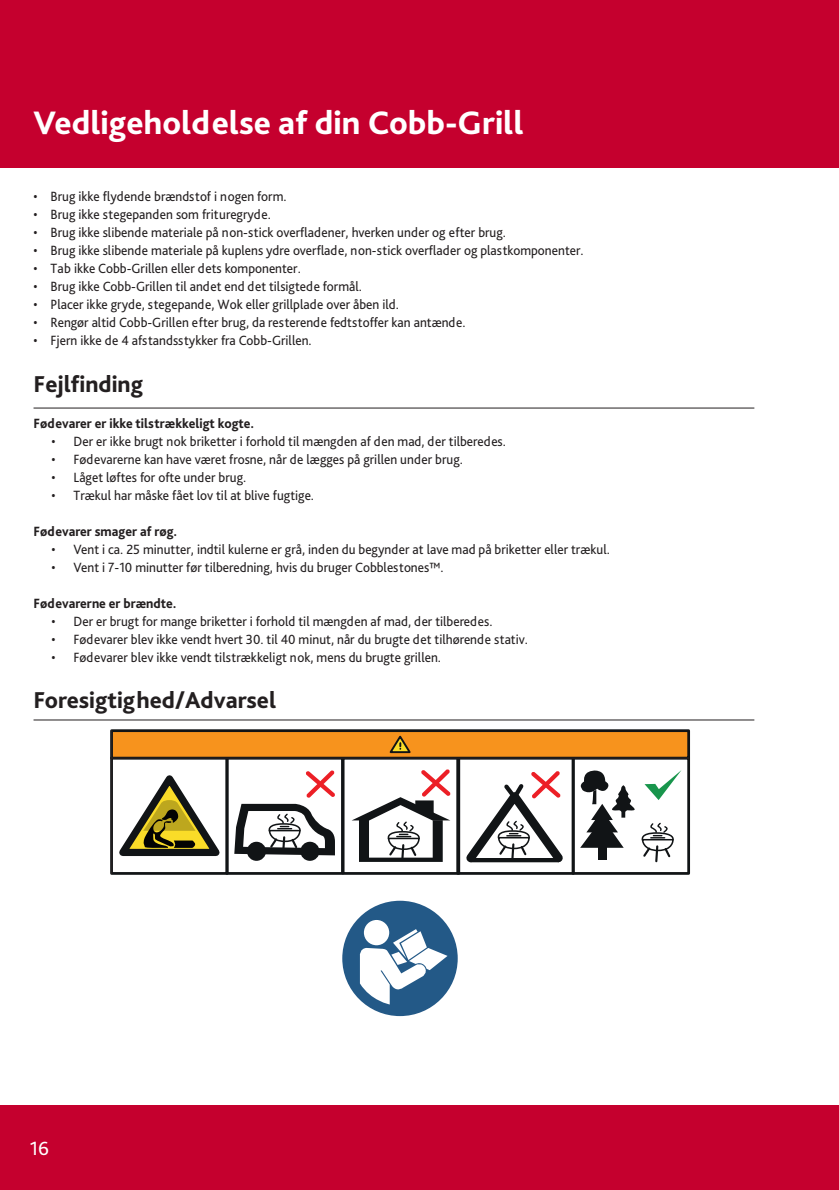
<style>
.page{position:relative;width:839px;height:1190px;background:#fff}
.page>*{position:absolute;margin:0;border:0;box-sizing:border-box;transform-origin:0 0}
.t1{font:800 34px "Bliss Pro";color:#fff}
.t2{font:800 24px "Bliss Pro";color:#231f20}
.t3{font:20px "Bliss Pro";color:#fff}
.t4{font:14px "Bliss Pro";color:#231f20;scale:.95 1}
.t5{font:800 14px "Bliss Pro";color:#231f20;scale:.95 1}
</style>
<div class="page">
<div style="left:0;top:1105px;width:838px;height:85px;background:#c5002e"></div>
<div style="left:0;top:0;width:838px;height:168px;background:#c5002e"></div>
<hr style="left:33px;top:407px;width:720px;height:1px;background:#231f20">
<div style="left:342px;top:900px;width:115px;height:116px;background:#235987;border-radius:50%"></div>
<div style="left:363px;top:920px;width:26px;height:25px;background:#fff;border-radius:50%"></div>
<svg style="left:359px;top:929px;width:88px;height:75px"></svg>
<svg style="left:460px;top:771px;width:103px;height:99px"></svg>
<div style="left:456px;top:756px;width:118px;height:118px;border:3px solid #111416"></div>
<svg style="left:580px;top:770px;width:101px;height:93px"></svg>
<div style="left:571px;top:756px;width:118px;height:118px;border:3px solid #111416"></div>
<div style="left:110px;top:756px;width:118px;height:118px;border:3px solid #111416"></div>
<svg style="left:352px;top:769px;width:98px;height:93px"></svg>
<div style="left:341px;top:756px;width:119px;height:118px;border:3px solid #111416"></div>
<div style="left:247px;top:841px;width:19px;height:19px;background:#111416;border-radius:50%"></div>
<div style="left:300px;top:841px;width:19px;height:19px;background:#111416;border-radius:50%"></div>
<svg style="left:110px;top:769px;width:225px;height:90px"></svg>
<div style="left:225px;top:756px;width:118px;height:118px;border:3px solid #111416"></div>
<div style="left:112px;top:730px;width:576px;height:28px;background:#f7931d"></div>
<div style="left:110px;top:729px;width:579px;height:30px;border:3px solid #111416"></div>
<svg style="left:389px;top:735px;width:22px;height:19px"></svg>
<hr style="left:111px;top:757px;width:577px;height:1px;background:#231f20">
<hr style="left:111px;top:730px;width:1px;height:143px;background:#231f20">
<hr style="left:33px;top:719px;width:720px;height:1px;background:#231f20">
<p class="t1" style="left:33px;top:102px;width:491px">Vedligeholdelse af din Cobb-Grill</p>
<p class="t4" style="left:33px;top:188px;width:268px">• Brug ikke flydende brændstof i nogen form.</p>
<p class="t4" style="left:33px;top:206px;width:251px">• Brug ikke stegepanden som frituregryde.</p>
<p class="t4" style="left:33px;top:224px;width:498px">• Brug ikke slibende materiale på non-stick overfladener, hverken under og efter brug.</p>
<p class="t4" style="left:33px;top:242px;width:580px">• Brug ikke slibende materiale på kuplens ydre overflade, non-stick overflader og plastkomponenter.</p>
<p class="t4" style="left:33px;top:260px;width:283px">• Tab ikke Cobb-Grillen eller dets komponenter.</p>
<p class="t4" style="left:33px;top:278px;width:347px">• Brug ikke Cobb-Grillen til andet end det tilsigtede formål.</p>
<p class="t4" style="left:33px;top:296px;width:386px">• Placer ikke gryde, stegepande, Wok eller grillplade over åben ild.</p>
<p class="t4" style="left:33px;top:314px;width:456px">• Rengør altid Cobb-Grillen efter brug, da resterende fedtstoffer kan antænde.</p>
<p class="t4" style="left:33px;top:332px;width:294px">• Fjern ikke de 4 afstandsstykker fra Cobb-Grillen.</p>
<p class="t2" style="left:33px;top:369px;width:111px">Fejlfinding</p>
<p class="t5" style="left:33px;top:414px;width:234px">Fødevarer er ikke tilstrækkeligt kogte.</p>
<p class="t4" style="left:51px;top:432px;width:479px">• Der er ikke brugt nok briketter i forhold til mængden af den mad, der tilberedes.</p>
<p class="t4" style="left:51px;top:450px;width:434px">• Fødevarerne kan have været frosne, når de lægges på grillen under brug.</p>
<p class="t4" style="left:51px;top:468px;width:206px">• Låget løftes for ofte under brug.</p>
<p class="t4" style="left:51px;top:486px;width:278px">• Trækul har måske fået lov til at blive fugtige.</p>
<p class="t5" style="left:33px;top:522px;width:153px">Fødevarer smager af røg.</p>
<p class="t4" style="left:51px;top:540px;width:589px">• Vent i ca. 25 minutter, indtil kulerne er grå, inden du begynder at lave mad på briketter eller trækul.</p>
<p class="t4" style="left:51px;top:558px;width:414px">• Vent i 7-10 minutter før tilberedning, hvis du bruger Cobblestones™.</p>
<p class="t5" style="left:33px;top:594px;width:152px">Fødevarerne er brændte.</p>
<p class="t4" style="left:51px;top:612px;width:465px">• Der er brugt for mange briketter i forhold til mængden af mad, der tilberedes.</p>
<p class="t4" style="left:51px;top:630px;width:503px">• Fødevarer blev ikke vendt hvert 30. til 40 minut, når du brugte det tilhørende stativ.</p>
<p class="t4" style="left:51px;top:648px;width:411px">• Fødevarer blev ikke vendt tilstrækkeligt nok, mens du brugte grillen.</p>
<p class="t2" style="left:33px;top:685px;width:244px">Foresigtighed/Advarsel</p>
<p class="t3" style="left:30px;top:1136px;width:21px">16</p>
</div>
